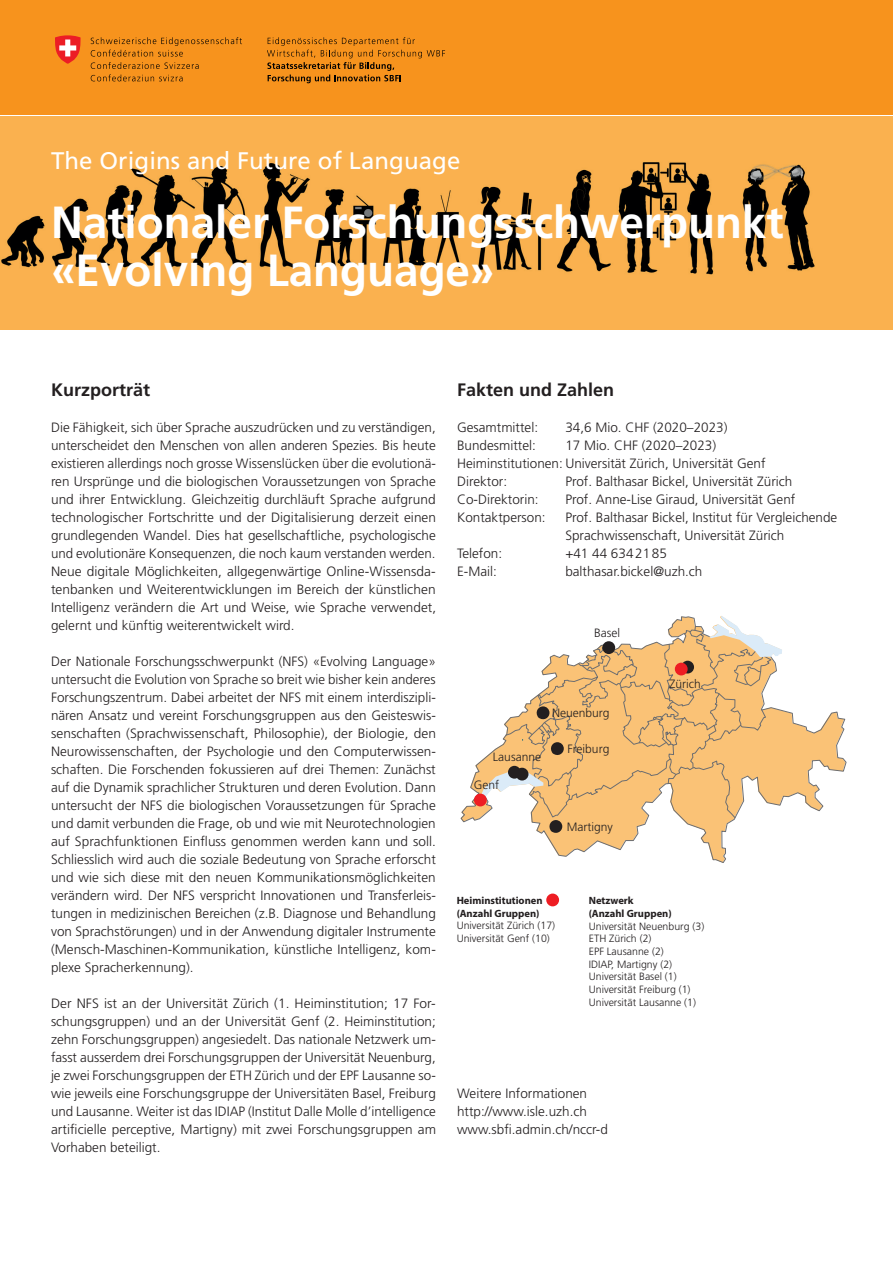
<style>
.page{position:relative;width:893px;height:1263px;background:#fff}
.page>*{position:absolute;margin:0;border:0;box-sizing:border-box;transform-origin:0 0}
.t1{font:700 45px/48px "Frutiger LT Std";color:#fff}
.t2{font:24px "Frutiger LT Std";letter-spacing:.005em;color:#fff}
.t3{font:700 18px "Frutiger LT Std";color:#231f20}
.t4{font:300 13.5px/18px "Frutiger LT Std";color:#231f20}
.t5{font:300 12px "Frutiger LT Std";color:#231f20}
.t6{font:300 10.5px/12.6px "Frutiger LT Std";color:#231f20}
.t7{font:700 10.5px/12.6px "Myriad Pro";color:#231f20}
</style>
<div class="page">
<img style="left:0;top:117px;width:892px;height:213px">
<svg style="left:460px;top:710px;width:387px;height:153px"></svg>
<svg style="left:477px;top:616px;width:305px;height:219px"></svg>
<div style="left:508px;top:766px;width:13px;height:13px;background:#231f20;border-radius:50%"></div>
<div style="left:516px;top:768px;width:12px;height:12px;background:#231f20;border-radius:50%"></div>
<div style="left:602px;top:641px;width:13px;height:13px;background:#231f20;border-radius:50%"></div>
<div style="left:681px;top:661px;width:13px;height:12px;background:#231f20;border-radius:50%"></div>
<div style="left:474px;top:794px;width:13px;height:12px;background:#ee1d23;border-radius:50%"></div>
<div style="left:675px;top:663px;width:13px;height:12px;background:#ee1d23;border-radius:50%"></div>
<div style="left:546px;top:893px;width:13px;height:13px;background:#ee1d23;border-radius:50%"></div>
<div style="left:0;top:0;width:893px;height:115px;background:#f7931d"></div>
<svg style="left:91px;top:37px;width:151px;height:44px"></svg>
<svg style="left:55px;top:35px;width:26px;height:29px"></svg>
<svg style="left:267px;top:37px;width:178px;height:46px"></svg>
<h2 class="t2" style="left:51px;top:147px;width:411px">The Origins and Future of Language</h2>
<h1 class="t1" style="left:51px;top:199px;width:734px">Nationaler Forschungsschwerpunkt «Evolving Language»</h1>
<h3 class="t3" style="left:51px;top:379px;width:101px">Kurzporträt</h3>
<p class="t4" style="left:51px;top:419px;width:387px;text-align:justify">Die Fähigkeit, sich über Sprache auszudrücken und zu verständigen, unterscheidet den Menschen von allen anderen Spezies. Bis heute existieren allerdings noch grosse Wissenslücken über die evolutionä&shy;ren Ursprünge und die biologischen Voraussetzungen von Sprache und ihrer Entwicklung. Gleichzeitig durchläuft Sprache aufgrund technologischer Fortschritte und der Digitalisierung derzeit einen grundlegenden Wandel. Dies hat gesellschaftliche, psychologische und evolutionäre Konsequenzen, die noch kaum verstanden werden.<br>Neue digitale Möglichkeiten, allgegenwärtige Online-Wissensda&shy;tenbanken und Weiterentwicklungen im Bereich der künstlichen Intelligenz verändern die Art und Weise, wie Sprache verwendet, gelernt und künftig weiterentwickelt wird.</p>
<p class="t4" style="left:51px;top:653px;width:387px;text-align:justify">Der Nationale Forschungsschwerpunkt (NFS) «Evolving Language» untersucht die Evolution von Sprache so breit wie bisher kein anderes Forschungszentrum. Dabei arbeitet der NFS mit einem interdiszipli&shy;nären Ansatz und vereint Forschungsgruppen aus den Geisteswis&shy;senschaften (Sprachwissenschaft, Philosophie), der Biologie, den Neurowissenschaften, der Psychologie und den Computerwissen&shy;schaften. Die Forschenden fokussieren auf drei Themen: Zunächst auf die Dynamik sprachlicher Strukturen und deren Evolution. Dann untersucht der NFS die biologischen Voraussetzungen für Sprache und damit verbunden die Frage, ob und wie mit Neurotechnologien auf Sprachfunktionen Einfluss genommen werden kann und soll.<br>Schliesslich wird auch die soziale Bedeutung von Sprache erforscht und wie sich diese mit den neuen Kommunikationsmöglichkeiten verändern wird. Der NFS verspricht Innovationen und Transferleis&shy;tungen in medizinischen Bereichen (z.B. Diagnose und Behandlung von Sprachstörungen) und in der Anwendung digitaler Instrumente (Mensch-Maschinen-Kommunikation, künstliche Intelligenz, kom&shy;plexe Spracherkennung).</p>
<p class="t4" style="left:51px;top:995px;width:387px;text-align:justify">Der NFS ist an der Universität Zürich (1. Heiminstitution; 17 For&shy;schungsgruppen) und an der Universität Genf (2. Heiminstitution; zehn Forschungsgruppen) angesiedelt. Das nationale Netzwerk um&shy;fasst ausserdem drei Forschungsgruppen der Universität Neuenburg, je zwei Forschungsgruppen der ETH Zürich und der EPF Lausanne so&shy;wie jeweils eine Forschungsgruppe der Universitäten Basel, Freiburg und Lausanne. Weiter ist das IDIAP (Institut Dalle Molle d’intelligence artificielle perceptive, Martigny) mit zwei Forschungsgruppen am Vorhaben beteiligt.</p>
<h3 class="t3" style="left:457px;top:379px;width:159px">Fakten und Zahlen</h3>
<p class="t4" style="left:457px;top:419px;width:82px">Gesamtmittel:</p>
<p class="t4" style="left:565px;top:419px;width:164px">34,6 Mio. CHF (2020–2023)</p>
<p class="t4" style="left:457px;top:437px;width:80px">Bundesmittel:</p>
<p class="t4" style="left:457px;top:437px;width:310px;text-indent:108px">17 Mio. CHF (2020–2023)<br>Heiminstitutionen: Universität Zürich, Universität Genf<br>Direktor:</p>
<p class="t4" style="left:565px;top:473px;width:229px">Prof. Balthasar Bickel, Universität Zürich</p>
<p class="t4" style="left:457px;top:491px;width:83px">Co-Direktorin:</p>
<p class="t4" style="left:565px;top:491px;width:232px">Prof. Anne-Lise Giraud, Universität Genf</p>
<p class="t4" style="left:457px;top:509px;width:90px">Kontaktperson:</p>
<p class="t4" style="left:565px;top:509px;width:274px">Prof. Balthasar Bickel, Institut für Vergleichende<br>Sprachwissenschaft, Universität Zürich</p>
<p class="t4" style="left:457px;top:545px;width:47px">Telefon:</p>
<p class="t4" style="left:565px;top:545px;width:103px">+41 44 6342185</p>
<p class="t4" style="left:457px;top:563px;width:41px">E-Mail:</p>
<p class="t4" style="left:565px;top:563px;width:139px">balthasar.bickel@uzh.ch</p>
<p class="t5" style="left:594px;top:626px;width:28px">Basel</p>
<p class="t5" style="left:493px;top:749px;width:50px">Lausanne</p>
<p class="t5" style="left:474px;top:778px;width:27px">Genf</p>
<p class="t5" style="left:552px;top:706px;width:59px">Neuenburg</p>
<p class="t5" style="left:567px;top:742px;width:43px">Freiburg</p>
<p class="t5" style="left:567px;top:820px;width:48px">Martigny</p>
<p class="t5" style="left:669px;top:677px;width:33px">Zürich</p>
<p class="t7" style="left:457px;top:894px;width:87px">Heiminstitutionen (Anzahl Gruppen)</p>
<p class="t6" style="left:457px;top:920px;width:100px">Universität Zürich (17)<br>Universität Genf (10)</p>
<p class="t7" style="left:589px;top:894px;width:84px">Netzwerk (Anzahl Gruppen)</p>
<p class="t6" style="left:589px;top:920px;width:117px">Universität Neuenburg (3)<br>ETH Zürich (2)<br>EPF Lausanne (2)<br>IDIAP, Martigny (2)<br>Universität Basel (1)<br>Universität Freiburg (1)<br>Universität Lausanne (1)</p>
<p class="t4" style="left:457px;top:1085px;width:152px">Weitere Informationen http://www.isle.uzh.ch www.sbfi.admin.ch/nccr-d</p>
</div>
